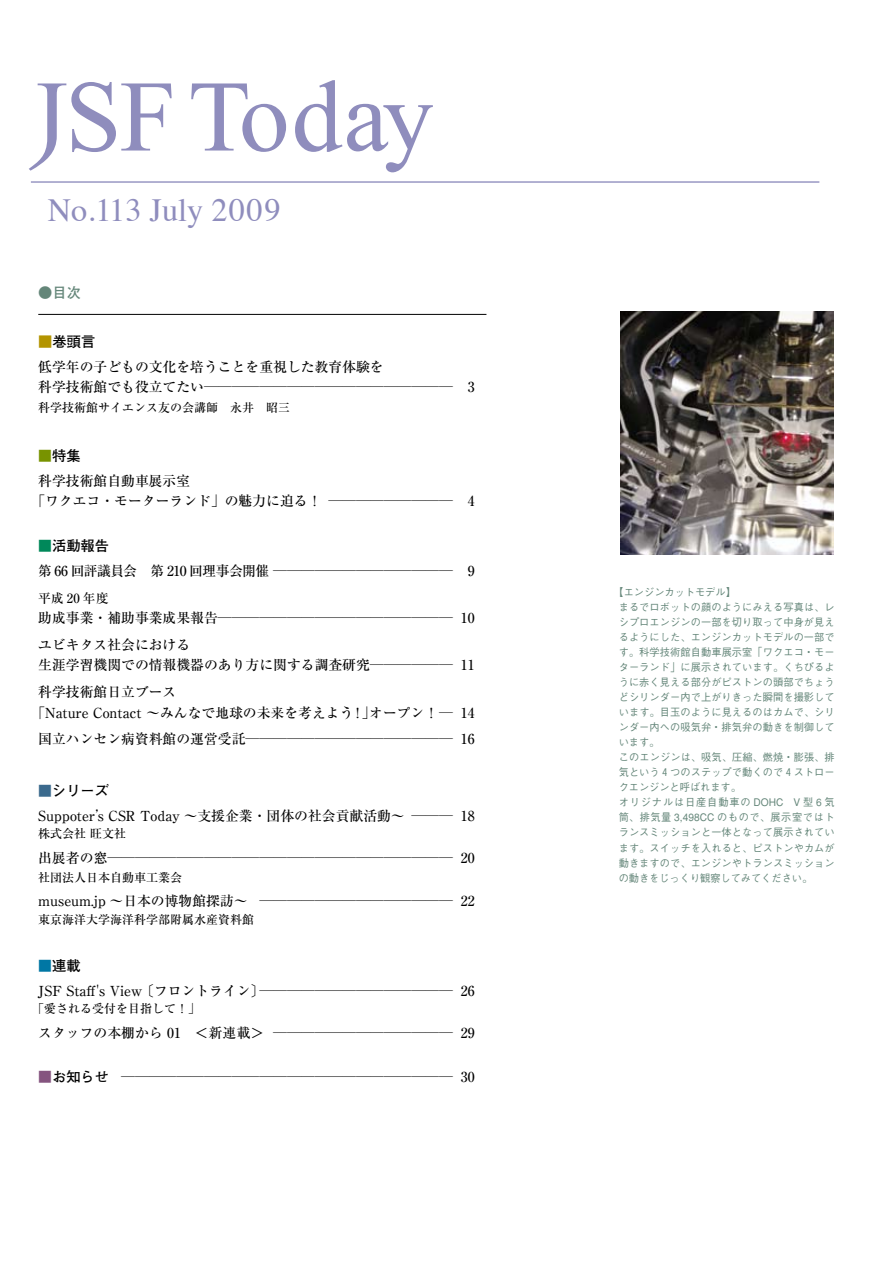
<style>
.page{position:relative;width:893px;height:1263px;background:#fff}
.page>*{position:absolute;margin:0;border:0;box-sizing:border-box;transform-origin:0 0}
.t1{font:32.25px "Times";color:#8f8dbd}
.t2{font:700 14.25px "Futo Go B101 Pro";color:#000}
.t3{font:700 14.25px "Futo Go B101 Pro";color:#648679}
.t4{font:500 13.8px/20.2px "Ryumin Pro";color:#000}
.t5{font:500 13.8px "Ryumin Pro";letter-spacing:-.045em;color:#000}
.t6{font:500 12.75px "Ryumin Pro";color:#000}
.t7{font:500 12px "Ryumin Pro";color:#000}
.t8{font:500 10.5px/15px "Gothic BBB";letter-spacing:.01em;color:#648679}
.s1{color:#b39400}
.s2{font-family:"Ryumin Pro";font-weight:500;font-size:13.8px;color:#789300}
.s3{font-family:"Ryumin Pro";font-weight:500;font-size:13.8px;color:#00885a}
.s4{font-family:"Ryumin Pro";font-weight:500;font-size:13.8px;color:#3b6a8d}
.s5{font-family:"Ryumin Pro";font-weight:500;font-size:13.8px;color:#0077a4}
.s6{color:#85547f}
.s7{font-family:"Futo Go B101 Pro";font-weight:700;font-size:14.25px}
</style>
<div class="page">
<hr style="left:31px;top:181px;width:788px;height:2px;background:#8f8dbd">
<svg style="left:29px;top:82px;width:143px;height:89px"></svg>
<svg style="left:191px;top:83px;width:95px;height:69px"></svg>
<svg style="left:295px;top:80px;width:138px;height:92px"></svg>
<img style="left:621px;top:312px;width:212px;height:242px">
<hr style="left:38px;top:314px;width:448px;height:1px;background:#000">
<h1 class="t1" style="left:48px;top:180px;width:234px">No.113 July 2009</h1>
<p class="t3" style="left:38px;top:281px;width:44px">●目次</p>
<p class="t2" style="left:38px;top:331px;width:59px"><span class="s1">■</span>巻頭言</p>
<p class="t4" style="left:38px;top:356px;width:438px">低学年の子どもの文化を培うことを重視した教育体験を<br>科学技術館でも役立てたい────────────────── 3</p>
<p class="t7" style="left:38px;top:398px;width:253px">科学技術館サイエンス友の会講師　永井　昭三</p>
<p class="t2" style="left:38px;top:444px;width:44px"><span class="s2">■</span>特集</p>
<p class="t4" style="left:31px;top:469px;width:445px;text-indent:7px">科学技術館自動車展示室<br>「ワクエコ・モーターランド」の魅力に迫る！ ───────── 4</p>
<p class="t2" style="left:38px;top:535px;width:72px"><span class="s3">■</span>活動報告</p>
<p class="t5" style="left:38px;top:560px;width:438px">第 66 回評議員会　第 210 回理事会開催 ───────────── 9</p>
<p class="t6" style="left:38px;top:588px;width:72px">平成 20 年度</p>
<p class="t4" style="left:38px;top:603px;width:438px;line-height:27.6px">助成事業・補助事業成果報告───────────────── 10ユビキタス社会における</p>
<p class="t4" style="left:38px;top:649px;width:438px;line-height:27.6px">生涯学習機関での情報機器のあり方に関する調査研究────── 11科学技術館日立ブース</p>
<p class="t4" style="left:31px;top:699px;width:445px;line-height:25.5px;text-align:center">「Nature Contact ～みんなで地球の未来を考えよう！」オープン！─ 14国立ハンセン病資料館の運営受託─────────────── 16</p>
<p class="t2" style="left:38px;top:779px;width:72px"><span class="s4">■</span>シリーズ</p>
<p class="t4" style="left:38px;top:804px;width:438px">Suppoter’s CSR Today ～支援企業・団体の社会貢献活動～ ─── 18</p>
<p class="t7" style="left:38px;top:824px;width:89px">株式会社 旺文社</p>
<p class="t4" style="left:38px;top:847px;width:438px">出展者の窓───────────────────────── 20</p>
<p class="t7" style="left:38px;top:868px;width:146px">社団法人日本自動車工業会</p>
<p class="t4" style="left:38px;top:889px;width:438px">museum.jp 〜日本の博物館探訪〜 ────────────── 22</p>
<p class="t7" style="left:38px;top:910px;width:217px">東京海洋大学海洋科学部附属水産資料館</p>
<p class="t2" style="left:38px;top:954px;width:44px"><span class="s5">■</span>連載</p>
<p class="t4" style="left:38px;top:979px;width:438px">JSF Staff's View 〔フロントライン〕────────────── 26</p>
<p class="t7" style="left:32px;top:999px;width:169px">「愛される受付を目指して！」</p>
<p class="t4" style="left:38px;top:1022px;width:438px">スタッフの本棚から 01　＜新連載＞ ───────────── 29</p>
<p class="t4" style="left:38px;top:1065px;width:438px"><span class="s6">■</span><span class="s7">お知らせ</span> ──────────────────────── 30</p>
<p class="t8" style="left:619px;top:585px;width:218px;text-indent:-5px">【エンジンカットモデル】<br>まるでロボットの顔のようにみえる写真は、レシプロエンジンの一部を切り取って中身が見えるようにした、エンジンカットモデルの一部です。科学技術館自動車展示室「ワクエコ・モーターランド」に展示されています。くちびるように赤く見える部分がピストンの頭部でちょうどシリンダー内で上がりきった瞬間を撮影しています。目玉のように見えるのはカムで、シリンダー内への吸気弁・排気弁の動きを制御しています。<br>このエンジンは、吸気、圧縮、燃焼・膨張、排気という４つのステップで動くので４ストロークエンジンと呼ばれます。<br>オリジナルは日産自動車の DOHC　V 型 6 気筒、排気量 3,498CC のもので、展示室ではトランスミッションと一体となって展示されています。スイッチを入れると、ピストンやカムが動きますので、エンジンやトランスミッションの動きをじっくり観察してみてください。</p>
</div>
